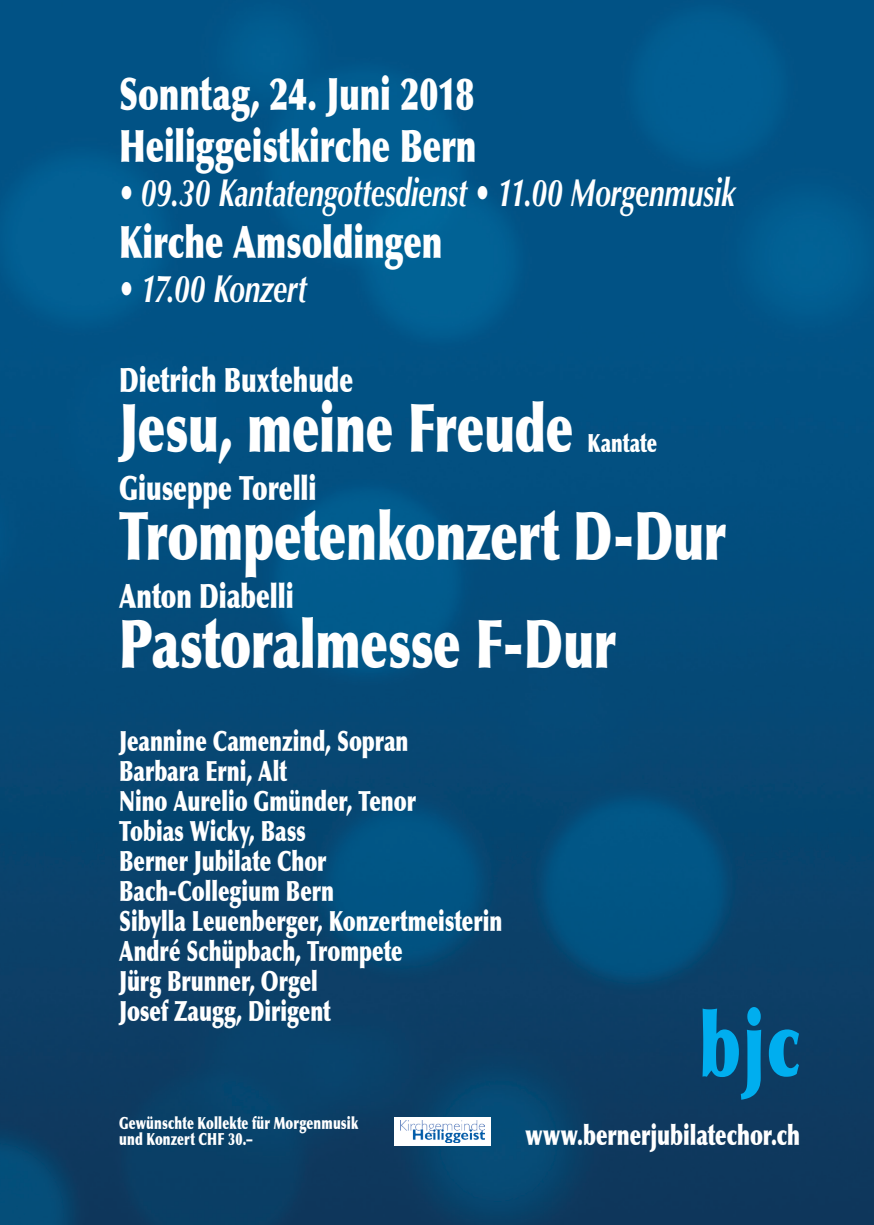
<style>
.page{position:relative;width:874px;height:1225px;background:#fff}
.page>*{position:absolute;margin:0;border:0;box-sizing:border-box;transform-origin:0 0}
.Blau___32__40__Optim{font:900 89.6px "Optima";color:#00aeef;scale:.71 1}
.Weiss___24__30__Opti{font:900 67.2px "Optima";letter-spacing:-.005em;color:#fff;scale:.71 1}
.Weiss___16__26__Opti{font:900 44.8px "Optima";letter-spacing:-.005em;color:#fff;scale:.71 1}
.Weiss___14__22__Opti{font:italic 700 39.2px "Optima";letter-spacing:-.01em;color:#fff;scale:.71 1}
.Weiss___12__24__Opti{font:900 33.6px "Optima";color:#fff;scale:.71 1}
.Weiss___10__15__Opti{font:900 28px "Optima";color:#fff;scale:.71 1}
.Weiss___24__30__Opti-2{font:900 25.2px "Optima";color:#fff;scale:.71 1}
.Weiss___6__8__Optima{font:900 16.8px/16px "Optima";letter-spacing:.015em;color:#fff;scale:.71 1}
</style>
<div class="page">
<img style="left:0;top:0;width:873px;height:1225px">
<div style="left:394px;top:1117px;width:96px;height:28px;background:#fff"></div>
<img style="left:400px;top:1120px;width:84px;height:22px">
<p class="Weiss___16__26__Opti" style="left:119px;top:67px;width:501px">Sonntag, 24. Juni 2018</p>
<p class="Weiss___16__26__Opti" style="left:119px;top:119px;width:504px">Heiliggeistkirche Bern</p>
<p class="Weiss___14__22__Opti" style="left:119px;top:170px;width:868px">• 09.30 Kantatengottesdienst • 11.00 Morgenmusik</p>
<p class="Weiss___16__26__Opti" style="left:119px;top:215px;width:456px">Kirche Amsoldingen</p>
<p class="Weiss___14__22__Opti" style="left:119px;top:266px;width:266px">• 17.00 Konzert</p>
<p class="Weiss___12__24__Opti" style="left:119px;top:359px;width:331px">Dietrich Buxtehude</p>
<p class="Weiss___24__30__Opti" style="left:119px;top:387px;width:640px">Jesu, meine Freude</p>
<p class="Weiss___24__30__Opti-2" style="left:587px;top:427px;width:99px">Kantate</p>
<p class="Weiss___12__24__Opti" style="left:119px;top:467px;width:279px">Giuseppe Torelli</p>
<p class="Weiss___24__30__Opti" style="left:119px;top:495px;width:856px">Trompetenkonzert D-Dur</p>
<p class="Weiss___12__24__Opti" style="left:119px;top:575px;width:247px">Anton Diabelli</p>
<p class="Weiss___24__30__Opti" style="left:119px;top:603px;width:701px">Pastoralmesse F-Dur</p>
<p class="Weiss___10__15__Opti" style="left:119px;top:724px;width:409px">Jeannine Camenzind, Sopran</p>
<p class="Weiss___10__15__Opti" style="left:119px;top:754px;width:237px">Barbara Erni, Alt</p>
<p class="Weiss___10__15__Opti" style="left:119px;top:784px;width:419px">Nino Aurelio Gmünder, Tenor</p>
<p class="Weiss___10__15__Opti" style="left:119px;top:814px;width:264px">Tobias Wicky, Bass</p>
<p class="Weiss___10__15__Opti" style="left:119px;top:844px;width:293px">Berner Jubilate Chor</p>
<p class="Weiss___10__15__Opti" style="left:119px;top:874px;width:304px">Bach-Collegium Bern</p>
<p class="Weiss___10__15__Opti" style="left:119px;top:904px;width:541px">Sibylla Leuenberger, Konzertmeisterin</p>
<p class="Weiss___10__15__Opti" style="left:119px;top:934px;width:400px">André Schüpbach, Trompete</p>
<p class="Weiss___10__15__Opti" style="left:119px;top:964px;width:281px">Jürg Brunner, Orgel</p>
<p class="Weiss___10__15__Opti" style="left:119px;top:994px;width:299px">Josef Zaugg, Dirigent</p>
<p class="Blau___32__40__Optim" style="left:699px;top:990px;width:143px">bjc</p>
<p class="Weiss___6__8__Optima" style="left:119px;top:1115px;width:338px">Gewünschte Kollekte für Morgenmusik und Konzert CHF 30.–</p>
<p class="Weiss___10__15__Opti" style="left:525px;top:1118px;width:388px">www.bernerjubilatechor.ch</p>
</div>
